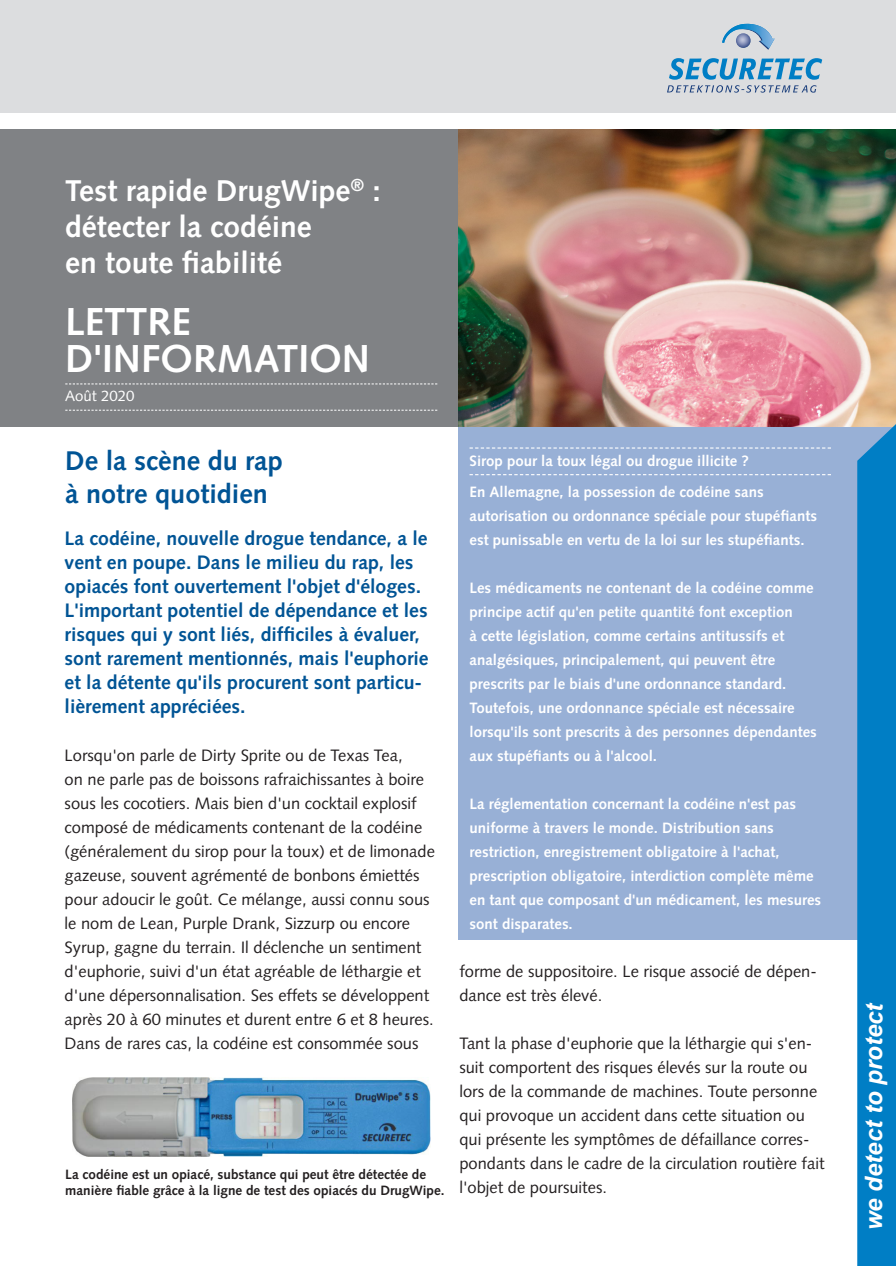
<style>
.page{position:relative;width:896px;height:1266px;background:#fff}
.page>*{position:absolute;margin:0;border:0;box-sizing:border-box;transform-origin:0 0}
.t1{font:700 39px/36px "Syntax";color:#fff}
.Titel_Überschrift_1{font:700 30px/36px "Syntax";color:#fff}
.Überschrift{font:700 27px/32.4px "Syntax";color:#005495}
.t2{font:italic 700 24px "Arial";color:#fff}
.Aufmacher_Head{font:700 19.5px/24px "Syntax";color:#005495}
.Fließtext{font:16.5px/24px "Syntax";color:#231f20}
.Fließtext-2{font:700 15px/24px "Syntax";color:#fff}
.URL{font:700 15px "Syntax";color:#fff}
.URL_weiss{font:15px "Syntax";color:#fff}
.URL-2{font:700 13.5px/16.2px "Syntax";color:#231f20}
</style>
<div class="page">
<div style="left:0;top:0;width:896px;height:112px;background:#dcdddf"></div>
<div style="left:0;top:129px;width:459px;height:298px;background:#808285"></div>
<svg style="left:65px;top:384px;width:372px;height:1px"></svg>
<svg style="left:65px;top:410px;width:372px;height:1px"></svg>
<svg style="left:667px;top:58px;width:155px;height:35px"></svg>
<svg style="left:722px;top:24px;width:53px;height:26px"></svg>
<svg style="left:736px;top:33px;width:15px;height:15px"></svg>
<img style="left:458px;top:129px;width:438px;height:298px">
<img style="left:73px;top:1078px;width:357px;height:78px">
<div style="left:458px;top:427px;width:438px;height:513px;background:#98b0d6"></div>
<svg style="left:469px;top:447px;width:362px;height:2px"></svg>
<svg style="left:469px;top:474px;width:362px;height:1px"></svg>
<div style="left:857px;top:424px;width:39px;height:842px;background:#007ec5"></div>
<p class="Titel_Überschrift_1" style="left:65px;top:173px;width:317px">Test rapide DrugWipe<sup>®</sup> : détecter la codéine<br>en toute fiabilité</p>
<p class="t1" style="left:65px;top:304px;width:306px">LETTRE<br>D'INFORMATION</p>
<p class="URL_weiss" style="left:65px;top:387px;width:71px">Août 2020</p>
<p class="Überschrift" style="left:65px;top:445px;width:219px">De la scène du rap à notre quotidien</p>
<p class="URL" style="left:469px;top:452px;width:281px">Sirop pour la toux légal ou drogue illicite ?</p>
<p class="Fließtext-2" style="left:469px;top:480px;width:349px">En Allemagne, la possession de codéine sans autorisation ou ordonnance spéciale pour stupéfiants est punissable en vertu de la loi sur les stupéfiants.</p>
<p class="Fließtext-2" style="left:469px;top:576px;width:349px">Les médicaments ne contenant de la codéine comme principe actif qu'en petite quantité font exception<br>à cette législation, comme certains antitussifs et analgésiques, principalement, qui peuvent être prescrits par le biais d'une ordonnance standard.<br>Toutefois, une ordonnance spéciale est nécessaire lorsqu'ils sont prescrits à des personnes dépendantes aux stupéfiants ou à l'alcool.</p>
<p class="Fließtext-2" style="left:469px;top:792px;width:353px">La réglementation concernant la codéine n'est pas uniforme à travers le monde. Distribution sans restriction, enregistrement obligatoire à l'achat, prescription obligatoire, interdiction complète même en tant que composant d'un médicament, les mesures sont disparates.</p>
<p class="Aufmacher_Head" style="left:65px;top:527px;width:365px">La codéine, nouvelle drogue tendance, a le vent en poupe. Dans le milieu du rap, les opiacés font ouvertement l'objet d'éloges.<br>L'important potentiel de dépendance et les risques qui y sont liés, difficiles à évaluer, sont rarement mentionnés, mais l'euphorie et la détente qu'ils procurent sont particu&shy;lièrement appréciées.</p>
<p class="Fließtext" style="left:65px;top:744px;width:372px">Lorsqu'on parle de Dirty Sprite ou de Texas Tea,<br>on ne parle pas de boissons rafraichissantes à boire sous les cocotiers. Mais bien d'un cocktail explosif composé de médicaments contenant de la codéine (généralement du sirop pour la toux) et de limonade gazeuse, souvent agrémenté de bonbons émiettés pour adoucir le goût. Ce mélange, aussi connu sous le nom de Lean, Purple Drank, Sizzurp ou encore Syrup, gagne du terrain. Il déclenche un sentiment d'euphorie, suivi d'un état agréable de léthargie et d'une dépersonnalisation. Ses effets se développent après 20 à 60 minutes et durent entre 6 et 8 heures.<br>Dans de rares cas, la codéine est consommée sous</p>
<p class="Fließtext" style="left:459px;top:960px;width:359px">forme de suppositoire. Le risque associé de dépen&shy;dance est très élevé.</p>
<p class="Fließtext" style="left:459px;top:1032px;width:367px">Tant la phase d'euphorie que la léthargie qui s'en&shy;suit comportent des risques élevés sur la route ou lors de la commande de machines. Toute personne qui provoque un accident dans cette situation ou qui présente les symptômes de défaillance corres&shy;pondants dans le cadre de la circulation routière fait l'objet de poursuites.</p>
<p class="URL-2" style="left:65px;top:1166px;width:381px">La codéine est un opiacé, substance qui peut être détectée de manière fiable grâce à la ligne de test des opiacés du DrugWipe.</p>
<p class="t2" style="left:858px;top:1230px;width:230px;rotate:-90deg">we detect to protect</p>
</div>
